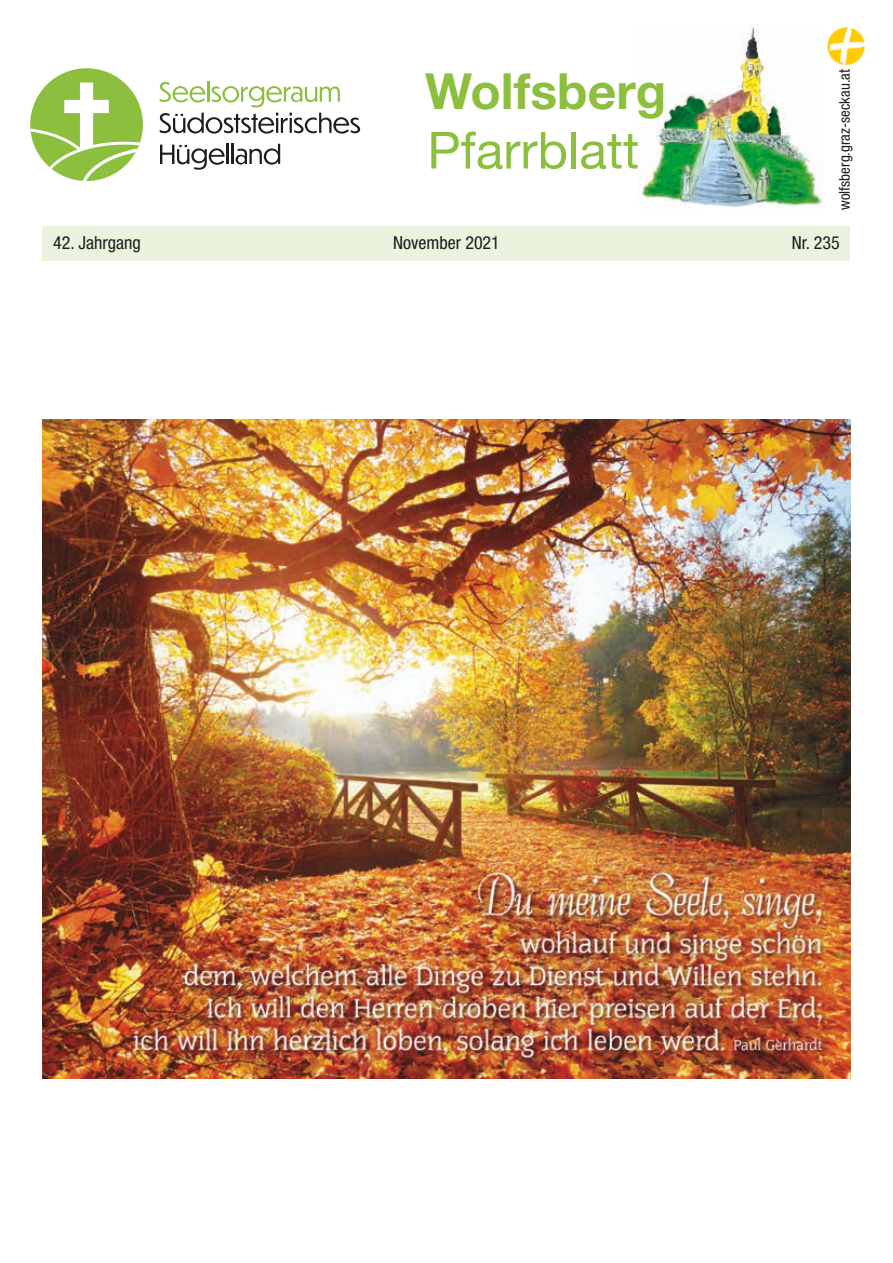
<style>
.page{position:relative;width:893px;height:1263px;background:#fff}
.page>*{position:absolute;margin:0;border:0;box-sizing:border-box;transform-origin:0 0}
.t1{font:51.3px "Helvetica Neue";color:#8cbf3d}
.t2{font:700 49.95px "Helvetica Neue";color:#8cbf3d}
.t3{font:condensed 18px "Helvetica Neue";color:#1d1d1b}
.t4{font:condensed 15px "Helvetica Neue";color:#1d1d1b}
</style>
<div class="page">
<div style="left:43px;top:226px;width:807px;height:34px;background:#ebf3de"></div>
<svg style="left:160px;top:82px;width:45px;height:20px"></svg>
<hr style="left:207px;top:81px;width:2px;height:21px;background:#8cbf3d">
<svg style="left:212px;top:86px;width:128px;height:21px"></svg>
<svg style="left:160px;top:113px;width:200px;height:21px"></svg>
<svg style="left:160px;top:145px;width:65px;height:25px"></svg>
<hr style="left:226px;top:144px;width:3px;height:20px;background:#1d1d1b">
<hr style="left:231px;top:144px;width:3px;height:20px;background:#1d1d1b">
<svg style="left:236px;top:144px;width:44px;height:21px"></svg>
<div style="left:30px;top:68px;width:113px;height:113px;background:#8cbf3d;border-radius:50%"></div>
<svg style="left:30px;top:83px;width:110px;height:98px"></svg>
<img style="left:638px;top:24px;width:186px;height:184px">
<img style="left:827px;top:28px;width:37px;height:37px">
<img style="left:43px;top:419px;width:807px;height:660px">
<h2 class="t2" style="left:425px;top:60px;width:242px">Wolfsberg</h2>
<h1 class="t1" style="left:427px;top:120px;width:213px">Pfarrblatt</h1>
<p class="t4" style="left:836px;top:210px;width:142px;rotate:-90deg">wolfsberg.graz-seckau.at</p>
<p class="t3" style="left:53px;top:232px;width:89px">42. Jahrgang</p>
<p class="t3" style="left:393px;top:232px;width:108px">November 2021</p>
<p class="t3" style="left:792px;top:232px;width:49px">Nr. 235</p>
</div>
